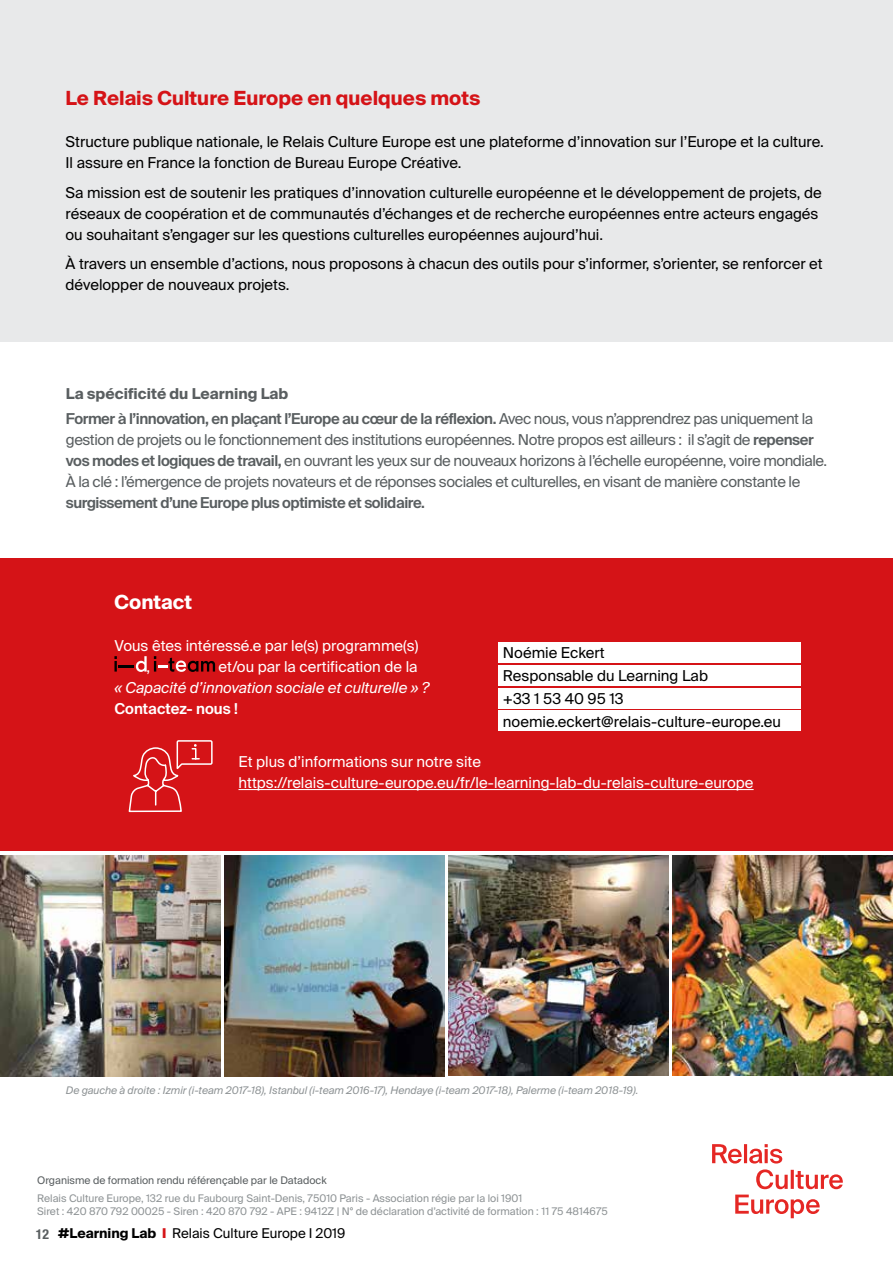
<style>
.page{position:relative;width:893px;height:1263px;background:#fff}
.page>*{position:absolute;margin:0;border:0;box-sizing:border-box;transform-origin:0 0}
.t1{font:700 19.5px "Suisse Intl";color:#d51317}
.t2{font:700 19.5px "Suisse Intl";color:#fff}
.t3{font:15px/21px "Suisse Intl";color:#000}
.t4{font:15px/21px "Suisse Intl";letter-spacing:-.03em;color:#595e60}
.t5{font:15px/21px "Suisse Intl";color:#fff}
.t6{font:600 15px/25.2px "Suisse Intl";letter-spacing:-.03em;color:#595e60}
.t7{font:italic 15px "Suisse Intl";color:#fff}
.t8{font:600 15px "Suisse Intl";color:#fff}
.t9{font:13.5px "Suisse Intl";color:#000}
.t10{font:10.5px/13.5px "Suisse Intl";color:#8e9395}
.t11{font:italic 10.5px "Suisse Intl";color:#8e9395}
.t12{font:10.5px "Suisse Intl";color:#595e60}
.s1{font-weight:700}
.s2{font-weight:400}
.s3{font-weight:600}
.s4{font-family:"Helvetica Neue";font-weight:700;font-stretch:condensed;font-size:13.8px;color:#595e60}
.s5{font-weight:900;color:#d51317}
</style>
<div class="page">
<div style="left:0;top:0;width:893px;height:341px;background:#e8e9ea"></div>
<svg style="left:735px;top:1169px;width:108px;height:49px"></svg>
<svg style="left:712px;top:1144px;width:70px;height:19px"></svg>
<div style="left:0;top:558px;width:893px;height:292px;background:#d51317"></div>
<div style="left:499px;top:642px;width:302px;height:21px;background:#fff"></div>
<div style="left:499px;top:665px;width:302px;height:20px;background:#fff"></div>
<div style="left:499px;top:710px;width:302px;height:21px;background:#fff"></div>
<div style="left:499px;top:688px;width:302px;height:20px;background:#fff"></div>
<svg style="left:114px;top:656px;width:33px;height:16px"></svg>
<svg style="left:154px;top:656px;width:61px;height:16px"></svg>
<hr style="left:238px;top:789px;width:516px;height:1px;background:#fff">
<svg style="left:128px;top:740px;width:85px;height:73px"></svg>
<img style="left:0;top:855px;width:220px;height:221px">
<img style="left:224px;top:855px;width:220px;height:221px">
<img style="left:449px;top:855px;width:220px;height:220px">
<img style="left:673px;top:855px;width:220px;height:220px">
<h1 class="t1" style="left:66px;top:87px;width:416px">Le Relais Culture Europe en quelques mots</h1>
<p class="t3" style="left:66px;top:131px;width:760px">Structure publique nationale, le Relais Culture Europe est une plateforme d’innovation sur l’Europe et la culture.<br>Il assure en France la fonction de Bureau Europe Créative.</p>
<p class="t3" style="left:66px;top:182px;width:758px">Sa mission est de soutenir les pratiques d’innovation culturelle européenne et le développement de projets, de réseaux de coopération et de communautés d’échanges et de recherche européennes entre acteurs engagés ou souhaitant s’engager sur les questions culturelles européennes aujourd’hui.</p>
<p class="t3" style="left:66px;top:253px;width:759px">À travers un ensemble d’actions, nous proposons à chacun des outils pour s’informer, s’orienter, se renforcer et développer de nouveaux projets.</p>
<p class="t6" style="left:66px;top:381px;width:749px"><span class="s1">La spécificité du Learning Lab<br></span>Former à l’innovation, en plaçant l’Europe au cœur de la réflexion. <span class="s2">Avec nous, vous n’apprendrez pas uniquement la</span></p>
<p class="t4" style="left:66px;top:429px;width:763px">gestion de projets ou le fonctionnement des institutions européennes. Notre propos est ailleurs : il s’agit de <span class="s3">repenser vos modes et logiques de travail,</span> en ouvrant les yeux sur de nouveaux horizons à l’échelle européenne, voire mondiale.<br>À la clé : l’émergence de projets novateurs et de réponses sociales et culturelles, en visant de manière constante le</p>
<p class="t6" style="left:66px;top:490px;width:360px">surgissement d’une Europe plus optimiste et solidaire.</p>
<h1 class="t2" style="left:114px;top:591px;width:79px">Contact</h1>
<p class="t5" style="left:147px;top:635px;width:273px;text-indent:-32px">Vous êtes intéressé.e par le(s) programme(s) ,</p>
<p class="t5" style="left:219px;top:656px;width:200px">et/ou par la certification de la</p>
<p class="t7" style="left:114px;top:679px;width:316px">« Capacité d’innovation sociale et culturelle » ?</p>
<p class="t8" style="left:114px;top:700px;width:125px">Contactez- nous !</p>
<p class="t3" style="left:503px;top:642px;width:207px;line-height:22.6px">Noémie Eckert<br>Responsable du Learning Lab</p>
<p class="t3" style="left:503px;top:711px;width:280px">noemie.eckert@relais-culture-europe.eu</p>
<p class="t3" style="left:503px;top:688px;width:122px">+33 1 53 40 95 13</p>
<p class="t5" style="left:238px;top:751px;width:517px">Et plus d’informations sur notre site https://relais-culture-europe.eu/fr/le-learning-lab-du-relais-culture-europe</p>
<p class="t11" style="left:66px;top:1084px;width:574px">De gauche à droite : Izmir (i-team 2017-18), Istanbul (i-team 2016-17), Hendaye (i-team 2017-18), Palerme (i-team 2018-19).</p>
<p class="t12" style="left:37px;top:1174px;width:291px">Organisme de formation rendu référençable par le Datadock</p>
<p class="t10" style="left:37px;top:1191px;width:572px">Relais Culture Europe, 132 rue du Faubourg Saint-Denis, 75010 Paris - Association régie par la loi 1901<br>Siret : 420 870 792 00025 - Siren : 420 870 792 - APE : 9412Z | N° de déclaration d’activité de formation : 11 75 4814675</p>
<p class="t9" style="left:36px;top:1225px;width:311px"><span class="s4">12</span> <span class="s1">#Learning Lab</span> <span class="s5">l</span> Relais Culture Europe I 2019</p>
</div>
